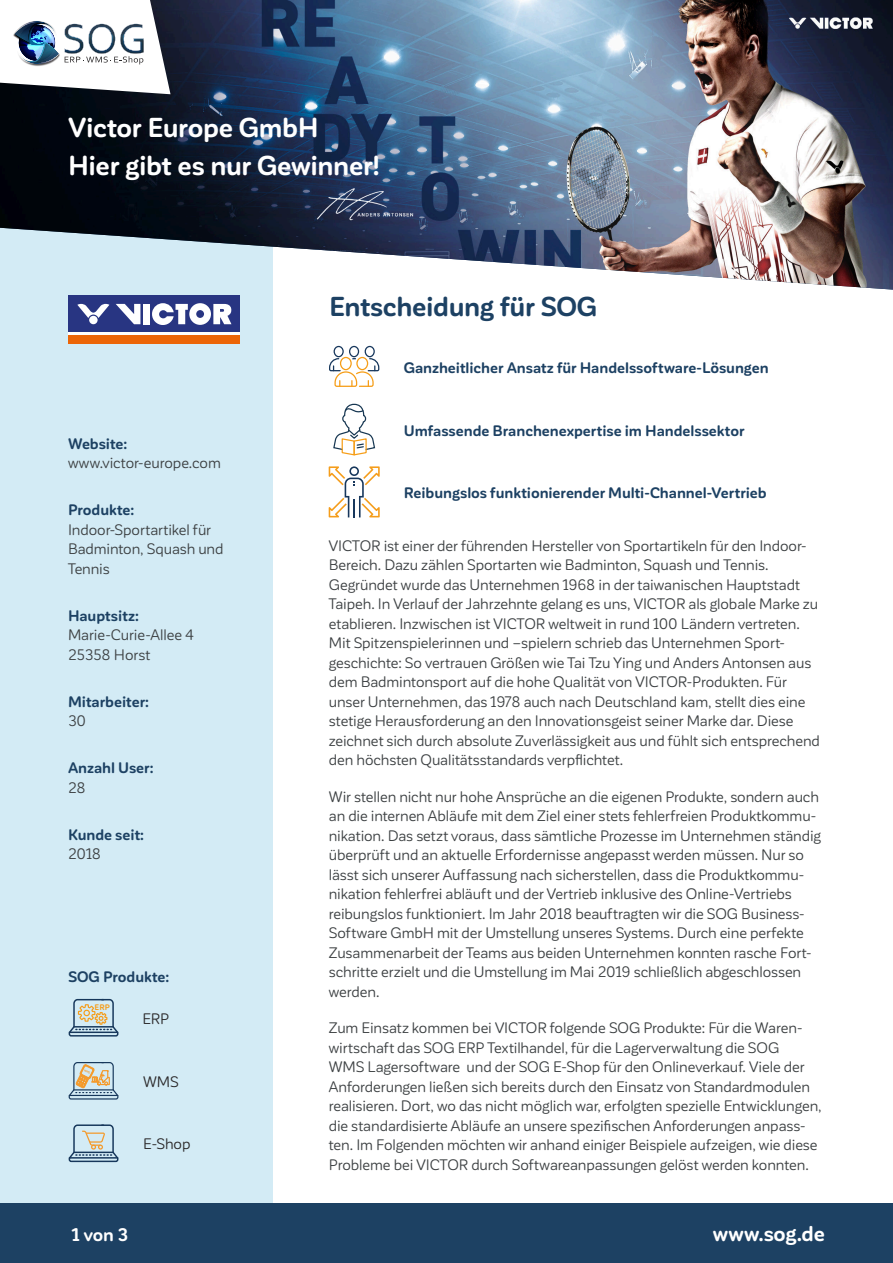
<style>
.page{position:relative;width:893px;height:1263px;background:#fff}
.page>*{position:absolute;margin:0;border:0;box-sizing:border-box;transform-origin:0 0}
.t1{font:700 27px/38.5px "Corporative Sans Rd";letter-spacing:-.015em;color:#fff}
.t2{font:700 27px "Corporative Sans Rd";letter-spacing:-.015em;color:#1d4163}
.t3{font:700 21px "Corporative Sans Rd";letter-spacing:-.01em;color:#fff}
.t4{font:700 18px "Corporative Sans Rd";color:#fff}
.t5{font:15px/19.5px "Corporative Sans Rd";letter-spacing:-.005em;color:#3c4042}
.t6{font:700 15px "Corporative Sans Rd";letter-spacing:-.005em;color:#1d4163}
.t7{font:15px "Corporative Sans Rd";letter-spacing:-.01em;color:#2b292a}
.t8{font:700 7.95px "Corporative Sans Rd";color:#f59d1b}
</style>
<div class="page">
<div style="left:0;top:0;width:272px;height:1263px;background:#d3ebf5"></div>
<div style="left:0;top:1203px;width:893px;height:60px;background:#1d4163"></div>
<img style="left:0;top:0;width:893px;height:290px">
<svg style="left:0;top:0;width:171px;height:94px;background:#c4cad0"></svg>
<div style="left:69px;top:334px;width:171px;height:10px;background:#ec6507"></div>
<div style="left:69px;top:296px;width:171px;height:36px;background:#283582"></div>
<hr style="left:69px;top:332px;width:171px;height:2px;background:#fff">
<svg style="left:77px;top:304px;width:32px;height:20px"></svg>
<svg style="left:116px;top:304px;width:24px;height:20px"></svg>
<div style="left:143px;top:304px;width:7px;height:20px;background:#fff"></div>
<svg style="left:152px;top:303px;width:80px;height:22px"></svg>
<div style="left:365px;top:346px;width:10px;height:11px;border:1px solid #17375c;border-radius:50%"></div>
<div style="left:334px;top:346px;width:10px;height:11px;border:1px solid #17375c;border-radius:50%"></div>
<div style="left:349px;top:346px;width:10px;height:11px;border:1px solid #17375c;border-radius:50%"></div>
<svg style="left:329px;top:357px;width:51px;height:30px"></svg>
<svg style="left:333px;top:403px;width:43px;height:53px"></svg>
<svg style="left:329px;top:466px;width:51px;height:51px"></svg>
<svg style="left:68px;top:998px;width:51px;height:39px"></svg>
<svg style="left:68px;top:1124px;width:51px;height:39px"></svg>
<svg style="left:68px;top:1062px;width:51px;height:38px"></svg>
<h1 class="t1" style="left:68px;top:110px;width:313px">Victor Europe GmbH<br>Hier gibt es nur Gewinner!</h1>
<h1 class="t2" style="left:329px;top:297px;width:270px">Entscheidung für SOG</h1>
<p class="t6" style="left:68px;top:438px;width:61px">Website:</p>
<p class="t5" style="left:68px;top:454px;width:154px">www.victor-europe.com</p>
<p class="t6" style="left:68px;top:504px;width:68px">Produkte:</p>
<p class="t5" style="left:68px;top:521px;width:157px">Indoor-Sportartikel für<br>Badminton, Squash und<br>Tennis</p>
<p class="t6" style="left:68px;top:610px;width:72px">Hauptsitz:</p>
<p class="t5" style="left:68px;top:626px;width:127px">Marie-Curie-Allee 4<br>25358 Horst</p>
<p class="t6" style="left:68px;top:696px;width:83px">Mitarbeiter:</p>
<p class="t5" style="left:68px;top:712px;width:20px">30</p>
<p class="t6" style="left:68px;top:762px;width:87px">Anzahl User:</p>
<p class="t5" style="left:68px;top:779px;width:19px">28</p>
<p class="t6" style="left:68px;top:829px;width:78px">Kunde seit:</p>
<p class="t5" style="left:68px;top:845px;width:35px">2018</p>
<p class="t6" style="left:68px;top:971px;width:103px">SOG Produkte:</p>
<p class="t7" style="left:142px;top:1013px;width:28px">ERP</p>
<p class="t8" style="left:95px;top:1003px;width:17px">ERP</p>
<p class="t7" style="left:143px;top:1076px;width:37px">WMS</p>
<p class="t7" style="left:143px;top:1138px;width:49px">E-Shop</p>
<p class="t6" style="left:404px;top:362px;width:366px">Ganzheitlicher Ansatz für Handelssoftware-Lösungen</p>
<p class="t6" style="left:404px;top:425px;width:342px">Umfassende Branchenexpertise im Handelssektor</p>
<p class="t6" style="left:404px;top:487px;width:364px">Reibungslos funktionierender Multi-Channel-Vertrieb</p>
<p class="t5" style="left:329px;top:537px;width:493px">VICTOR ist einer der führenden Hersteller von Sportartikeln für den Indoor-Bereich. Dazu zählen Sportarten wie Badminton, Squash und Tennis.<br>Gegründet wurde das Unternehmen 1968 in der taiwanischen Hauptstadt Taipeh. In Verlauf der Jahrzehnte gelang es uns, VICTOR als globale Marke zu etablieren. Inzwischen ist VICTOR weltweit in rund 100 Ländern vertreten.<br>Mit Spitzenspielerinnen und –spielern schrieb das Unternehmen Sport&shy;geschichte: So vertrauen Größen wie Tai Tzu Ying und Anders Antonsen aus dem Badmintonsport auf die hohe Qualität von VICTOR-Produkten. Für unser Unternehmen, das 1978 auch nach Deutschland kam, stellt dies eine stetige Herausforderung an den Innovationsgeist seiner Marke dar. Diese zeichnet sich durch absolute Zuverlässigkeit aus und fühlt sich entsprechend den höchsten Qualitätsstandards verpflichtet.</p>
<p class="t5" style="left:329px;top:788px;width:494px">Wir stellen nicht nur hohe Ansprüche an die eigenen Produkte, sondern auch an die internen Abläufe mit dem Ziel einer stets fehlerfreien Produktkommu&shy;nikation. Das setzt voraus, dass sämtliche Prozesse im Unternehmen ständig überprüft und an aktuelle Erfordernisse angepasst werden müssen. Nur so lässt sich unserer Auffassung nach sicherstellen, dass die Produktkommu&shy;nikation fehlerfrei abläuft und der Vertrieb inklusive des Online-Vertriebs reibungslos funktioniert. Im Jahr 2018 beauftragten wir die SOG Business-Software GmbH mit der Umstellung unseres Systems. Durch eine perfekte Zusammenarbeit der Teams aus beiden Unternehmen konnten rasche Fort&shy;schritte erzielt und die Umstellung im Mai 2019 schließlich abgeschlossen werden.</p>
<p class="t5" style="left:329px;top:1019px;width:494px">Zum Einsatz kommen bei VICTOR folgende SOG Produkte: Für die Waren&shy;wirtschaft das SOG ERP Textilhandel, für die Lagerverwaltung die SOG<br>WMS Lagersoftware und der SOG E-Shop für den Onlineverkauf. Viele der Anforderungen ließen sich bereits durch den Einsatz von Standardmodulen realisieren. Dort, wo das nicht möglich war, erfolgten spezielle Entwicklungen, die standardisierte Abläufe an unsere spezifischen Anforderungen anpass&shy;ten. Im Folgenden möchten wir anhand einiger Beispiele aufzeigen, wie diese Probleme bei VICTOR durch Softwareanpassungen gelöst werden konnten.</p>
<p class="t4" style="left:72px;top:1228px;width:58px">1 von 3</p>
<h2 class="t3" style="left:713px;top:1226px;width:114px">www.sog.de</h2>
</div>
